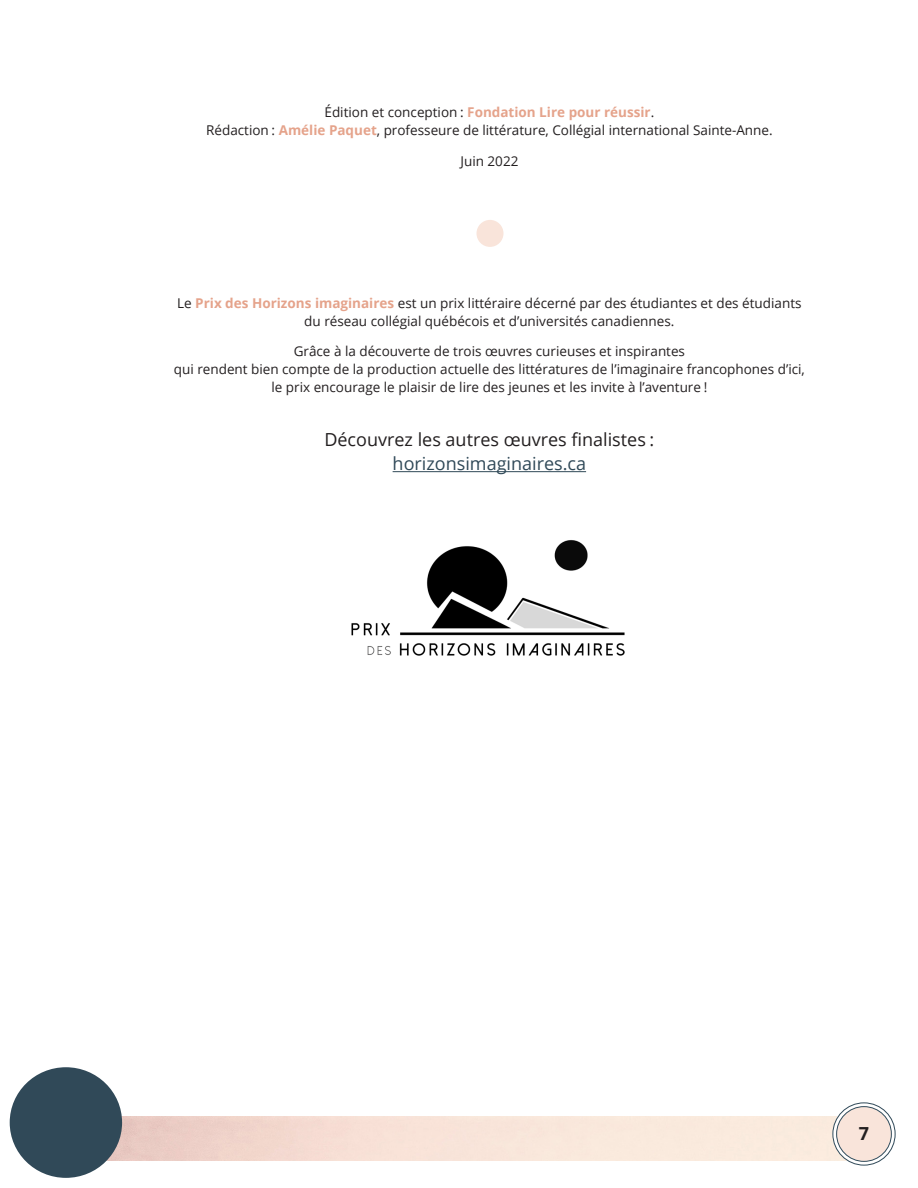
<style>
.page{position:relative;width:918px;height:1188px;background:#fff}
.page>*{position:absolute;margin:0;border:0;box-sizing:border-box;transform-origin:0 0}
.Sous-titre{font:18px "Open Sans";color:#231f20}
.Sous-titre-2{font:18px "Open Sans";color:#304958}
.t1{font:700 18px "Open Sans";color:#231f20}
.Texte_courant{font:13.5px/18px "Open Sans";color:#231f20;text-align:center}
.Texte_courant-2{font:700 13.5px "Open Sans";color:#e5a38b}
.s1{font-weight:400;color:#231f20}
.s2{font-weight:700;color:#e5a38b}
</style>
<div class="page">
<img style="left:107px;top:1116px;width:748px;height:45px">
<div style="left:10px;top:1067px;width:112px;height:111px;background:#304958;border-radius:50%"></div>
<div style="left:837px;top:1107px;width:54px;height:54px;background:#f9e4da;border-radius:50%"></div>
<div style="left:832px;top:1102px;width:64px;height:64px;border:4px solid #fff;border-radius:50%"></div>
<div style="left:832px;top:1102px;width:64px;height:64px;border:1px solid #304958;border-radius:50%"></div>
<div style="left:836px;top:1106px;width:56px;height:56px;border:1px solid #304958;border-radius:50%"></div>
<hr style="left:393px;top:471px;width:193px;height:1px;background:#304958">
<div style="left:477px;top:220px;width:27px;height:27px;background:#f9e4da;border-radius:50%"></div>
<img style="left:351px;top:540px;width:274px;height:116px">
<p class="Texte_courant-2" style="left:325px;top:103px;width:331px"><span class="s1">Édition et conception :</span> Fondation Lire pour réussir<span class="s1">.</span></p>
<p class="Texte_courant" style="left:206px;top:121px;width:568px">Rédaction : <span class="s2">Amélie Paquet</span>, professeure de littérature, Collégial international Sainte-Anne.</p>
<p class="Texte_courant" style="left:460px;top:152px;width:59px">Juin 2022</p>
<p class="Texte_courant" style="left:177px;top:293px;width:626px">Le <span class="s2">Prix des Horizons imaginaires</span> est un prix littéraire décerné par des étudiantes et des étudiants du réseau collégial québécois et d’universités canadiennes.</p>
<p class="Texte_courant" style="left:174px;top:342px;width:633px">Grâce à la découverte de trois œuvres curieuses et inspirantes<br>qui rendent bien compte de la production actuelle des littératures de l’imaginaire francophones d’ici, le prix encourage le plaisir de lire des jeunes et les invite à l’aventure !</p>
<p class="Sous-titre" style="left:324px;top:427px;width:331px">Découvrez les autres œuvres finalistes :</p>
<p class="Sous-titre-2" style="left:393px;top:451px;width:195px">horizonsimaginaires.ca</p>
<h1 class="t1" style="left:859px;top:1121px;width:12px">7</h1>
</div>
